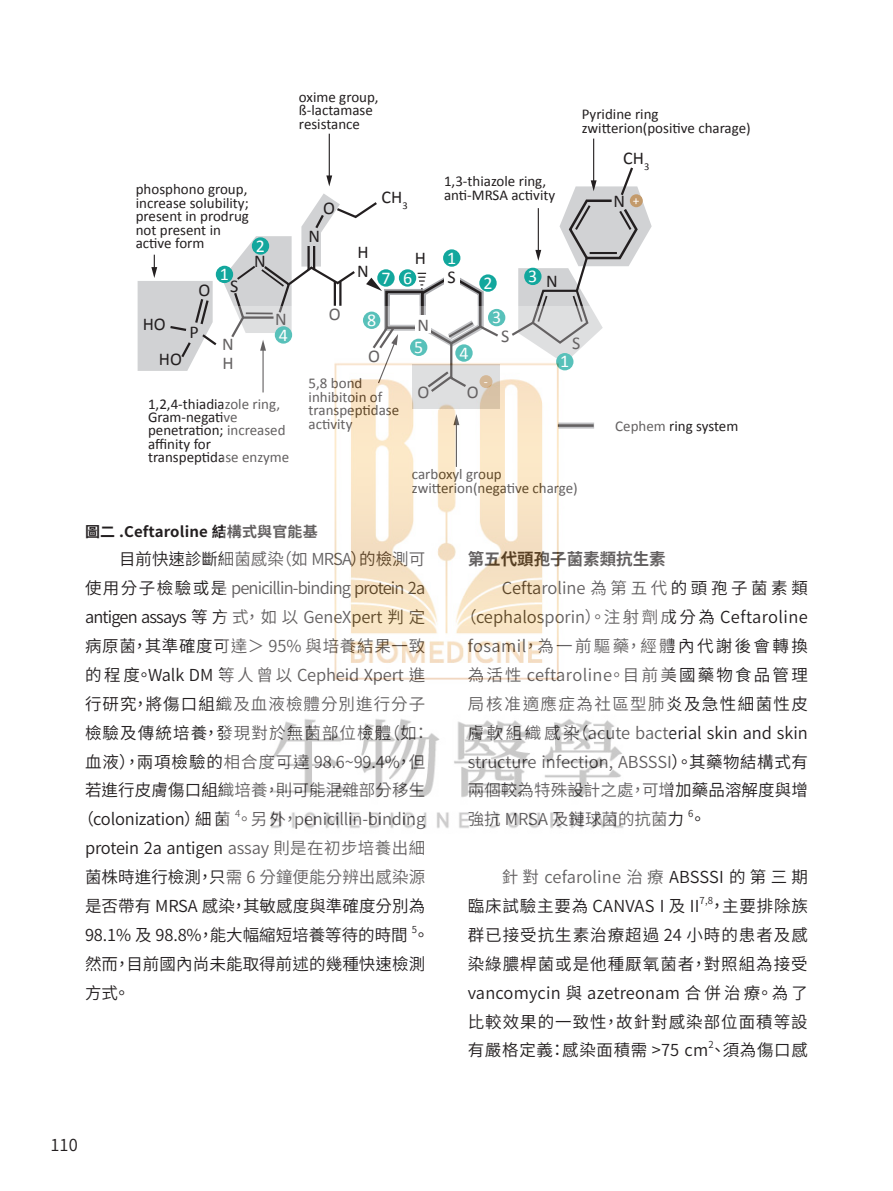
<style>
.page{position:relative;width:893px;height:1191px;background:#fff}
.page>*{position:absolute;margin:0;border:0;box-sizing:border-box;transform-origin:0 0}
.t1{font:18px/18.8px "Calibri";color:#231f20}
.t2{font:18px "Calibri";color:#fff}
.段落樣式1{font:600 16.5px/28.8px "Noto Sans CJ Ktc";letter-spacing:.005em;color:#231f20}
.段落樣式1-2{font:600 16.5px "Noto Sans CJ Ktc";letter-spacing:.135em;color:#231f20}
.段落樣式1-3{font:600 16.5px "Noto Sans CJ Ktc";letter-spacing:.145em;color:#231f20}
.段落樣式1-4{font:600 16.5px "Noto Sans CJ Ktc";letter-spacing:.215em;color:#231f20}
.段落樣式1-5{font:600 16.5px "Noto Sans CJ Ktc";letter-spacing:.085em;color:#231f20}
.段落樣式1-6{font:700 16.5px "Noto Sans CJ Ktc";color:#231f20}
.t3{font:15px/13.5px "Calibri";color:#231f20}
.圖說文字{font:700 14.7px "Noto Sans CJ Ktc";letter-spacing:.01em;color:#231f20}
.t4{font:13.35px "Calibri";color:#fff}
.段落樣式1-7{font:600 9.6px "Noto Sans CJ Ktc";color:#231f20}
</style>
<div class="page">
<div style="left:384px;top:289px;width:42px;height:42px;border:6px solid #a8a9ad"></div>
<hr style="left:329px;top:134px;width:1px;height:43px;background:#231f20">
<svg style="left:326px;top:175px;width:6px;height:11px"></svg>
<hr style="left:593px;top:139px;width:1px;height:43px;background:#231f20">
<div style="left:385px;top:291px;width:39px;height:38px;border:3px solid #231f20"></div>
<svg style="left:518px;top:165px;width:134px;height:142px"></svg>
<div style="left:443px;top:249px;width:17px;height:18px;background:#12a79d;border-radius:50%"></div>
<div style="left:630px;top:194px;width:13px;height:13px;background:#c39a6b;border-radius:50%"></div>
<div style="left:524px;top:268px;width:17px;height:17px;background:#12a79d;border-radius:50%"></div>
<div style="left:399px;top:269px;width:17px;height:18px;background:#12a79d;border-radius:50%"></div>
<svg style="left:138px;top:193px;width:260px;height:178px"></svg>
<svg style="left:417px;top:272px;width:80px;height:35px"></svg>
<div style="left:444px;top:268px;width:15px;height:17px;background:#fff"></div>
<img style="left:223px;top:307px;width:401px;height:522px">
<p class="t3" style="left:136px;top:182px;width:115px">phosphono group, increase solubility; present in prodrug not present in active form</p>
<p class="t2" style="left:256px;top:233px;width:11px">2</p>
<p class="t1" style="left:159px;top:306px;width:25px;line-height:34.8px;text-indent:-16px">HO<br>HO</p>
<p class="t1" style="left:199px;top:280px;width:13px">O</p>
<p class="t1" style="left:190px;top:322px;width:11px">P</p>
<p class="t2" style="left:220px;top:262px;width:11px">1</p>
<p class="t1" style="left:230px;top:276px;width:10px">S</p>
<p class="t1" style="left:222px;top:334px;width:13px">N<br>H</p>
<p class="t1" style="left:254px;top:251px;width:13px">N</p>
<p class="t1" style="left:275px;top:309px;width:13px">N</p>
<p class="t2" style="left:279px;top:322px;width:11px">4</p>
<p class="t3" style="left:148px;top:396px;width:143px">1,2,4-thiadiazole ring,<br>Gram-negative penetration; increased affinity for transpeptidase enzyme</p>
<p class="t3" style="left:299px;top:90px;width:81px">oxime group, ß-lactamase resistance</p>
<p class="t3" style="left:582px;top:107px;width:170px">Pyridine ring zwitterion(positive charage)</p>
<p class="t1" style="left:623px;top:148px;width:28px">CH<sub>3</sub></p>
<p class="t1" style="left:323px;top:198px;width:13px">O</p>
<p class="t1" style="left:382px;top:187px;width:28px">CH<sub>3</sub></p>
<p class="t3" style="left:444px;top:174px;width:113px">1,3-thiazole ring, anti-MRSA activity</p>
<p class="t1" style="left:613px;top:191px;width:13px">N</p>
<p class="t4" style="left:633px;top:191px;width:8px">+</p>
<p class="t1" style="left:308px;top:226px;width:13px">N</p>
<p class="t1" style="left:357px;top:242px;width:13px">H<br>N</p>
<p class="t1" style="left:415px;top:248px;width:13px">H</p>
<p class="t2" style="left:381px;top:265px;width:32px">7 6</p>
<p class="t2" style="left:447px;top:245px;width:11px">1</p>
<p class="t1" style="left:448px;top:267px;width:10px">S</p>
<p class="t2" style="left:483px;top:270px;width:11px">2</p>
<p class="t2" style="left:528px;top:263px;width:11px">3</p>
<p class="t1" style="left:546px;top:271px;width:13px">N</p>
<p class="t1" style="left:329px;top:304px;width:13px">O</p>
<p class="t2" style="left:367px;top:307px;width:11px">8</p>
<p class="t1" style="left:368px;top:346px;width:13px">O</p>
<p class="t1" style="left:417px;top:315px;width:13px">N</p>
<p class="t2" style="left:414px;top:334px;width:11px">5</p>
<p class="t2" style="left:459px;top:340px;width:11px">4</p>
<p class="t2" style="left:492px;top:305px;width:11px">3</p>
<p class="t1" style="left:501px;top:326px;width:10px">S</p>
<p class="t1" style="left:572px;top:333px;width:10px">S</p>
<p class="t2" style="left:560px;top:349px;width:11px">1</p>
<p class="t3" style="left:309px;top:376px;width:92px">5,8 bond inhibitoin of transpeptidase activity</p>
<p class="t1" style="left:417px;top:382px;width:13px">O</p>
<p class="t4" style="left:484px;top:372px;width:6px">-</p>
<p class="t1" style="left:467px;top:382px;width:13px">O</p>
<p class="t3" style="left:615px;top:419px;width:125px">Cephem ring system</p>
<p class="t3" style="left:412px;top:467px;width:167px">carboxyl group zwitterion(negative charge)</p>
<p class="圖說文字" style="left:85px;top:523px;width:234px">圖二 .Ceftaroline 結構式與官能基</p>
<p class="段落樣式1" style="left:77px;top:545px;width:353px;text-align:right">目前快速診斷細菌感染（如 MRSA）的檢測可<br>使用分子檢驗或是 penicillin-binding protein 2a antigen assays 等方式，如以 GeneXpert 判定病原菌，其準確度可達＞ 95% 與培養結果一致的程度。Walk DM 等人曾以 Cepheid Xpert 進行研究，將傷口組織及血液檢體分別進行分子檢驗及傳統培養，發現對於無菌部位檢體（如：血液），兩項檢驗的相合度可達 98.6~99.4%，但若進行皮膚傷口組織培養，則可能混雜部分移生（colonization）細菌。另外，penicillin-binding</p>
<p class="段落樣式1-7" style="left:235px;top:808px;width:7px">4</p>
<p class="段落樣式1" style="left:85px;top:834px;width:346px">protein 2a antigen assay 則是在初步培養出細菌株時進行檢測，只需 6 分鐘便能分辨出感染源是否帶有 MRSA 感染，其敏感度與準確度分別為<br>98.1% 及 98.8%，能大幅縮短培養等待的時間。</p>
<p class="段落樣式1-7" style="left:412px;top:923px;width:7px">5</p>
<p class="段落樣式1" style="left:85px;top:949px;width:342px">然而，目前國內尚未能取得前述的幾種快速檢測方式。</p>
<p class="段落樣式1-6" style="left:468px;top:550px;width:199px">第五代頭孢子菌素類抗生素</p>
<p class="段落樣式1-4" style="left:502px;top:579px;width:308px">Ceftaroline為第五代的頭孢子菌素類</p>
<p class="段落樣式1" style="left:460px;top:603px;width:349px">（cephalosporin）。注射劑成分為 Ceftaroline</p>
<p class="段落樣式1-3" style="left:468px;top:636px;width:342px">fosamil，為一前驅藥，經體內代謝後會轉換</p>
<p class="段落樣式1-2" style="left:468px;top:665px;width:342px">為活性 ceftaroline。目前美國藥物食品管理</p>
<p class="段落樣式1-5" style="left:468px;top:694px;width:342px">局核准適應症為社區型肺炎及急性細菌性皮</p>
<p class="段落樣式1" style="left:468px;top:718px;width:342px">膚軟組織感染（acute bacterial skin and skin</p>
<p class="段落樣式1" style="left:468px;top:747px;width:342px">structure infection, ABSSSI）。其藥物結構式有</p>
<p class="段落樣式1" style="left:468px;top:776px;width:342px">兩個較為特殊設計之處，可增加藥品溶解度與增</p>
<p class="段落樣式1" style="left:468px;top:805px;width:240px">強抗 MRSA 及鏈球菌的抗菌力。</p>
<p class="段落樣式1-7" style="left:688px;top:808px;width:7px">6</p>
<p class="段落樣式1" style="left:468px;top:863px;width:342px;text-indent:34px">針對 cefaroline 治療 ABSSSI 的第三期臨床試驗主要為 CANVAS I 及 II</p>
<p class="段落樣式1-7" style="left:700px;top:895px;width:15px">7,8</p>
<p class="段落樣式1" style="left:468px;top:892px;width:342px;text-align:justify;text-indent:241px">，主要排除族群已接受抗生素治療超過 24 小時的患者及感染綠膿桿菌或是他種厭氧菌者，對照組為接受vancomycin 與 azetreonam 合併治療。為了比較效果的一致性，故針對感染部位面積等設有嚴格定義：感染面積需 &gt;75 cm、須為傷口感</p>
<p class="段落樣式1-7" style="left:708px;top:1039px;width:7px">2</p>
<p class="段落樣式1" style="left:51px;top:1131px;width:29px">110</p>
</div>
